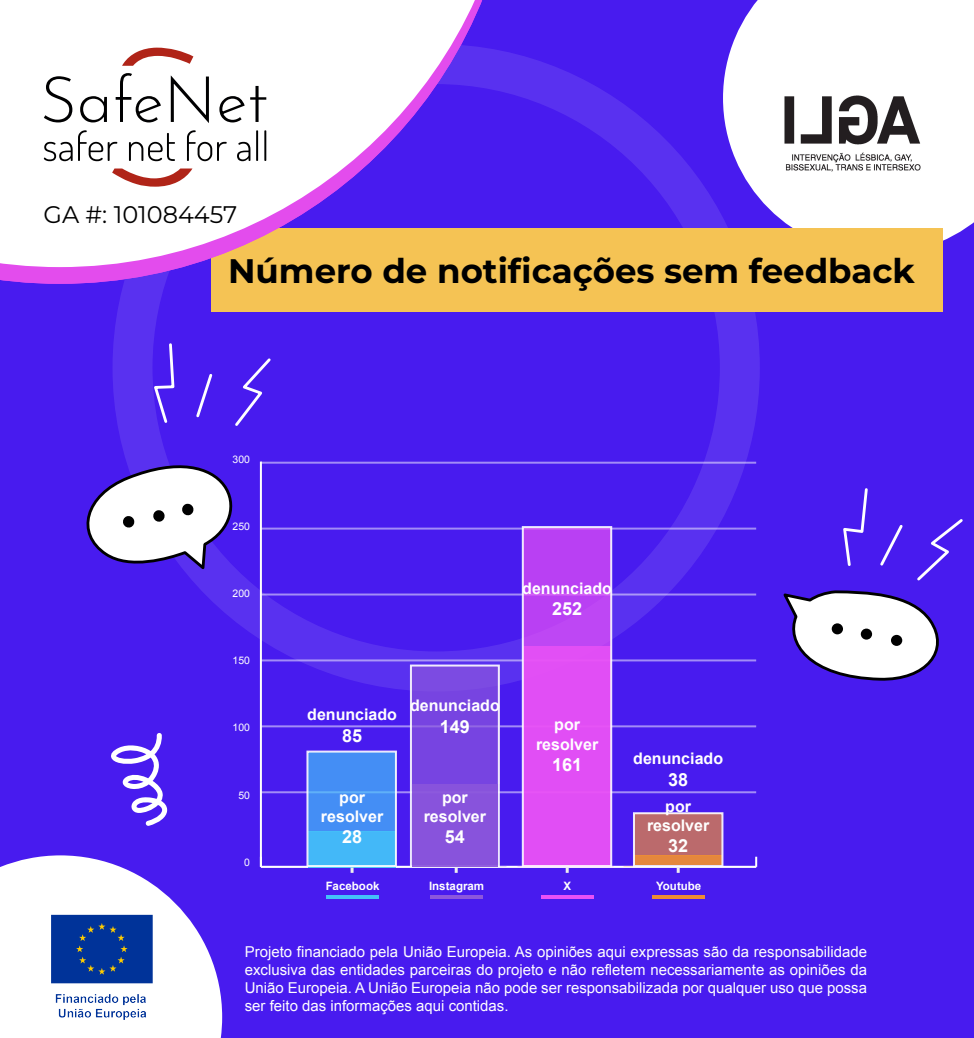
<style>
.page{position:relative;width:974px;height:1038px;background:#481bef}
.page>*{position:absolute;margin:0;border:0;box-sizing:border-box;transform-origin:0 0}
.t1{font:700 34px "Montserrat";color:#000}
.t2{font:24px "Montserrat";color:#000}
.t3{font:700 18px "Arial";color:#fff}
.t4{font:700 16px/19.2px "Arial";color:#fff;text-align:center}
.t5{font:15px/18px "Arial";color:#fff;text-align:justify}
.t6{font:700 11.6px "Arial";color:#fff}
.t7{font:10.4px "Arial";color:#fff}
</style>
<div class="page">
<svg style="left:723px;top:0;width:251px;height:241px;background:#e5defb"></svg>
<div style="left:113px;top:44px;width:647px;height:647px;border:40px solid #fff;border-radius:50%"></div>
<svg style="left:0;top:855px;width:222px;height:183px;fill:#fff"></svg>
<div style="left:211px;top:229px;width:732px;height:83px;background:#f5c354"></div>
<svg style="left:0;top:267px;width:183px;height:17px;background:#be42ed"></svg>
<svg style="left:0;top:0;width:516px;height:267px;fill:#fff"></svg>
<svg style="left:44px;top:48px;width:222px;height:139px;background:#e4dede"></svg>
<img style="left:39px;top:903px;width:126px;height:127px">
<svg style="left:843px;top:488px;width:25px;height:78px"></svg>
<svg style="left:917px;top:519px;width:46px;height:62px"></svg>
<svg style="left:880px;top:525px;width:23px;height:41px"></svg>
<svg style="left:783px;top:590px;width:156px;height:90px"></svg>
<svg style="left:111px;top:733px;width:56px;height:93px"></svg>
<svg style="left:86px;top:342px;width:187px;height:231px"></svg>
<img style="left:757px;top:50px;width:209px;height:133px">
<hr style="left:261px;top:725px;width:495px;height:2px;background:#fff">
<hr style="left:261px;top:659px;width:495px;height:2px;background:#fff">
<hr style="left:261px;top:594px;width:495px;height:2px;background:#fff">
<hr style="left:261px;top:528px;width:495px;height:2px;background:#fff">
<hr style="left:261px;top:462px;width:495px;height:2px;background:#fff">
<hr style="left:261px;top:791px;width:495px;height:2px;background:#fff">
<hr style="left:261px;top:866px;width:495px;height:2px;background:#fff">
<svg style="left:755px;top:857px;width:2px;height:10px"></svg>
<hr style="left:260px;top:462px;width:2px;height:405px;background:#fff">
<div style="left:308px;top:752px;width:88px;height:80px;background:#448ef5"></div>
<div style="left:308px;top:832px;width:88px;height:36px;background:#43b8f8"></div>
<div style="left:412px;top:666px;width:88px;height:118px;background:#7744e1"></div>
<hr style="left:326px;top:896px;width:52px;height:3px;background:#43c1f9">
<hr style="left:430px;top:896px;width:52px;height:3px;background:#8c57dc">
<hr style="left:541px;top:896px;width:52px;height:3px;background:#ea51f6">
<hr style="left:652px;top:896px;width:52px;height:3px;background:#ee8d34">
<svg style="left:351px;top:868px;width:3px;height:5px"></svg>
<svg style="left:455px;top:868px;width:3px;height:5px"></svg>
<svg style="left:566px;top:868px;width:3px;height:5px"></svg>
<svg style="left:677px;top:868px;width:3px;height:5px"></svg>
<div style="left:306px;top:751px;width:91px;height:116px;border:2px solid #fff"></div>
<div style="left:410px;top:665px;width:90px;height:202px;border:2px solid #fff"></div>
<div style="left:523px;top:529px;width:88px;height:117px;background:#b940f3"></div>
<div style="left:523px;top:646px;width:88px;height:221px;background:#e14ef5"></div>
<div style="left:634px;top:813px;width:88px;height:43px;background:#bb6a6c"></div>
<div style="left:634px;top:855px;width:88px;height:10px;background:#e5873d"></div>
<div style="left:522px;top:526px;width:90px;height:341px;border:2px solid #fff"></div>
<div style="left:633px;top:812px;width:90px;height:55px;border:2px solid #fff"></div>
<div style="left:412px;top:784px;width:86px;height:82px;background:#8c57dc"></div>
<h2 class="t2" style="left:44px;top:198px;width:195px">GA #: 101084457</h2>
<h1 class="t1" style="left:228px;top:248px;width:688px">Número de notificações sem feedback</h1>
<p class="t7" style="left:233px;top:452px;width:19px">300</p>
<p class="t7" style="left:233px;top:519px;width:19px">250</p>
<p class="t7" style="left:233px;top:587px;width:19px">200</p>
<p class="t7" style="left:233px;top:654px;width:19px">150</p>
<p class="t7" style="left:233px;top:721px;width:19px">100</p>
<p class="t7" style="left:238px;top:788px;width:13px">50</p>
<p class="t7" style="left:244px;top:855px;width:7px">0</p>
<p class="t4" style="left:522px;top:579px;width:91px">denunciado</p>
<p class="t3" style="left:552px;top:596px;width:32px">252</p>
<p class="t4" style="left:307px;top:705px;width:91px">denunciado</p>
<p class="t3" style="left:342px;top:723px;width:22px">85</p>
<p class="t4" style="left:410px;top:696px;width:91px">denunciado</p>
<p class="t3" style="left:440px;top:714px;width:32px">149</p>
<p class="t4" style="left:321px;top:788px;width:64px">por resolver</p>
<p class="t3" style="left:342px;top:824px;width:22px">28</p>
<p class="t4" style="left:424px;top:788px;width:64px">por resolver</p>
<p class="t3" style="left:445px;top:824px;width:22px">54</p>
<p class="t4" style="left:536px;top:715px;width:64px">por resolver</p>
<p class="t3" style="left:552px;top:752px;width:32px">161</p>
<p class="t4" style="left:633px;top:749px;width:91px">denunciado</p>
<p class="t3" style="left:668px;top:767px;width:22px">38</p>
<p class="t4" style="left:647px;top:796px;width:64px">por resolver</p>
<p class="t3" style="left:668px;top:833px;width:22px">32</p>
<p class="t6" style="left:326px;top:878px;width:55px">Facebook</p>
<p class="t6" style="left:429px;top:878px;width:57px">Instagram</p>
<p class="t6" style="left:564px;top:878px;width:9px">X</p>
<p class="t6" style="left:656px;top:878px;width:47px">Youtube</p>
<p class="t5" style="left:245px;top:943px;width:624px">Projeto financiado pela União Europeia. As opiniões aqui expressas são da responsabilidade exclusiva das entidades parceiras do projeto e não refletem necessariamente as opiniões da União Europeia. A União Europeia não pode ser responsabilizada por qualquer uso que possa ser feito das informações aqui contidas.</p>
</div>
